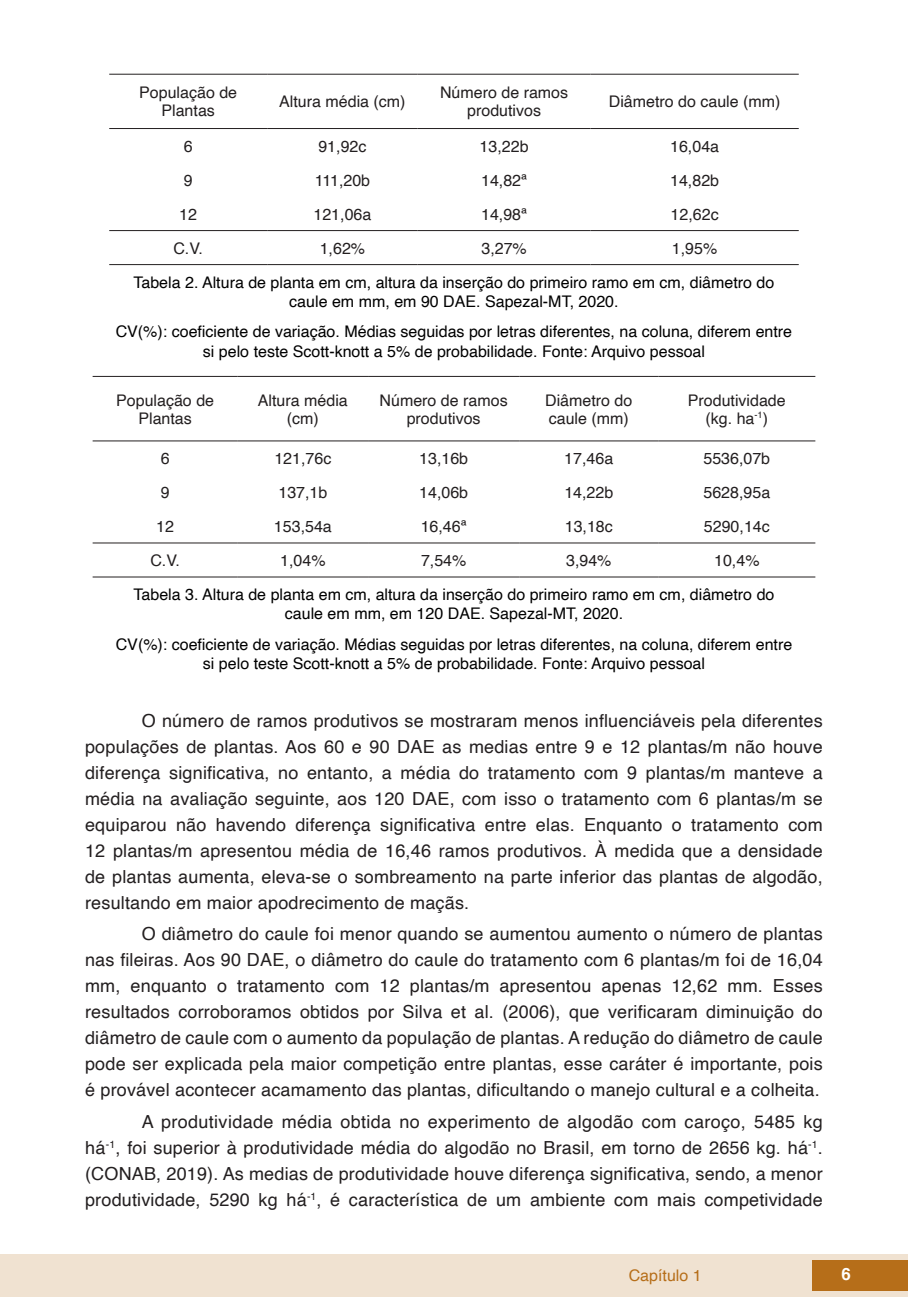
<style>
.page{position:relative;width:908px;height:1304px;background:#fff}
.page>*{position:absolute;margin:0;border:0;box-sizing:border-box;transform-origin:0 0}
.t1{font:18px/26px "Helvetica";letter-spacing:.01em;color:#231f20;text-align:justify}
.t2{font:700 16.8px "Helvetica";color:#fff}
.t3{font:16px/19.2px "Helvetica";color:#000;text-align:center}
.t4{font:16px/18px "Helvetica";color:#231f20;text-align:center}
.t5{font:16px "Helvetica";color:#b66e19}
</style>
<div class="page">
<div style="left:0;top:1254px;width:906px;height:43px;background:#f0e2d1"></div>
<div style="left:812px;top:1261px;width:95px;height:30px;background:#b66e19"></div>
<hr style="left:109px;top:74px;width:158px;height:1px;background:#231f20">
<hr style="left:267px;top:74px;width:150px;height:1px;background:#231f20">
<hr style="left:417px;top:74px;width:173px;height:1px;background:#231f20">
<hr style="left:590px;top:74px;width:208px;height:1px;background:#231f20">
<hr style="left:109px;top:128px;width:158px;height:1px;background:#231f20">
<hr style="left:267px;top:128px;width:150px;height:1px;background:#231f20">
<hr style="left:417px;top:128px;width:173px;height:1px;background:#231f20">
<hr style="left:590px;top:128px;width:208px;height:1px;background:#231f20">
<hr style="left:109px;top:230px;width:158px;height:1px;background:#231f20">
<hr style="left:267px;top:230px;width:150px;height:1px;background:#231f20">
<hr style="left:417px;top:230px;width:173px;height:1px;background:#231f20">
<hr style="left:590px;top:230px;width:208px;height:1px;background:#231f20">
<hr style="left:109px;top:264px;width:158px;height:1px;background:#231f20">
<hr style="left:267px;top:264px;width:150px;height:1px;background:#231f20">
<hr style="left:417px;top:264px;width:173px;height:1px;background:#231f20">
<hr style="left:590px;top:264px;width:208px;height:1px;background:#231f20">
<hr style="left:93px;top:376px;width:145px;height:1px;background:#231f20">
<hr style="left:238px;top:376px;width:130px;height:1px;background:#231f20">
<hr style="left:368px;top:376px;width:151px;height:1px;background:#231f20">
<hr style="left:519px;top:376px;width:139px;height:1px;background:#231f20">
<hr style="left:658px;top:376px;width:157px;height:1px;background:#231f20">
<hr style="left:93px;top:440px;width:145px;height:1px;background:#231f20">
<hr style="left:238px;top:440px;width:130px;height:1px;background:#231f20">
<hr style="left:368px;top:440px;width:151px;height:1px;background:#231f20">
<hr style="left:519px;top:440px;width:139px;height:1px;background:#231f20">
<hr style="left:658px;top:440px;width:157px;height:1px;background:#231f20">
<hr style="left:93px;top:542px;width:145px;height:1px;background:#231f20">
<hr style="left:238px;top:542px;width:130px;height:1px;background:#231f20">
<hr style="left:368px;top:542px;width:151px;height:1px;background:#231f20">
<hr style="left:519px;top:542px;width:139px;height:1px;background:#231f20">
<hr style="left:658px;top:542px;width:157px;height:1px;background:#231f20">
<hr style="left:93px;top:576px;width:145px;height:1px;background:#231f20">
<hr style="left:238px;top:576px;width:130px;height:1px;background:#231f20">
<hr style="left:368px;top:576px;width:151px;height:1px;background:#231f20">
<hr style="left:519px;top:576px;width:139px;height:1px;background:#231f20">
<hr style="left:658px;top:576px;width:157px;height:1px;background:#231f20">
<p class="t4" style="left:139px;top:84px;width:99px">População de<br>Plantas</p>
<p class="t4" style="left:279px;top:93px;width:128px">Altura média (cm)</p>
<p class="t4" style="left:440px;top:84px;width:130px">Número de ramos produtivos</p>
<p class="t4" style="left:608px;top:93px;width:173px">Diâmetro do caule (mm)</p>
<p class="t4" style="left:184px;top:137px;width:10px">6</p>
<p class="t4" style="left:318px;top:137px;width:50px">91,92c</p>
<p class="t4" style="left:479px;top:137px;width:50px">13,22b</p>
<p class="t4" style="left:669px;top:137px;width:50px">16,04a</p>
<p class="t4" style="left:184px;top:171px;width:10px">9</p>
<p class="t4" style="left:314px;top:171px;width:57px">111,20b</p>
<p class="t4" style="left:481px;top:171px;width:47px">14,82ª</p>
<p class="t4" style="left:669px;top:171px;width:50px">14,82b</p>
<p class="t4" style="left:179px;top:205px;width:19px">12</p>
<p class="t4" style="left:313px;top:205px;width:59px">121,06a</p>
<p class="t4" style="left:481px;top:205px;width:47px">14,98ª</p>
<p class="t4" style="left:670px;top:205px;width:50px">12,62c</p>
<p class="t4" style="left:173px;top:239px;width:31px">C.V.</p>
<p class="t4" style="left:319px;top:239px;width:47px">1,62%</p>
<p class="t4" style="left:481px;top:239px;width:47px">3,27%</p>
<p class="t4" style="left:671px;top:239px;width:47px">1,95%</p>
<p class="t3" style="left:133px;top:273px;width:642px">Tabela 2. Altura de planta em cm, altura da inserção do primeiro ramo em cm, diâmetro do caule em mm, em 90 DAE. Sapezal-MT, 2020.</p>
<p class="t3" style="left:116px;top:323px;width:677px">CV(%): coeficiente de variação. Médias seguidas por letras diferentes, na coluna, diferem entre si pelo teste Scott-knott a 5% de probabilidade. Fonte: Arquivo pessoal</p>
<p class="t4" style="left:116px;top:392px;width:99px">População de<br>Plantas</p>
<p class="t4" style="left:258px;top:392px;width:91px">Altura média (cm)</p>
<p class="t4" style="left:379px;top:392px;width:130px">Número de ramos produtivos</p>
<p class="t4" style="left:545px;top:392px;width:89px;text-align:left">Diâmetro do caule (mm)</p>
<p class="t4" style="left:687px;top:392px;width:99px">Produtividade (kg. ha<sup>-1</sup>)</p>
<p class="t4" style="left:161px;top:450px;width:10px">6</p>
<p class="t4" style="left:274px;top:450px;width:58px">121,76c</p>
<p class="t4" style="left:419px;top:450px;width:50px">13,16b</p>
<p class="t4" style="left:564px;top:450px;width:50px">17,46a</p>
<p class="t4" style="left:703px;top:450px;width:68px">5536,07b</p>
<p class="t4" style="left:161px;top:484px;width:10px">9</p>
<p class="t4" style="left:278px;top:484px;width:50px">137,1b</p>
<p class="t4" style="left:419px;top:484px;width:50px">14,06b</p>
<p class="t4" style="left:564px;top:484px;width:50px">14,22b</p>
<p class="t4" style="left:703px;top:484px;width:68px">5628,95a</p>
<p class="t4" style="left:156px;top:518px;width:19px">12</p>
<p class="t4" style="left:274px;top:518px;width:59px">153,54a</p>
<p class="t4" style="left:420px;top:518px;width:47px">16,46ª</p>
<p class="t4" style="left:564px;top:518px;width:50px">13,18c</p>
<p class="t4" style="left:703px;top:518px;width:67px">5290,14c</p>
<p class="t4" style="left:150px;top:552px;width:31px">C.V.</p>
<p class="t4" style="left:280px;top:552px;width:47px">1,04%</p>
<p class="t4" style="left:421px;top:552px;width:47px">7,54%</p>
<p class="t4" style="left:566px;top:552px;width:47px">3,94%</p>
<p class="t4" style="left:713px;top:552px;width:47px">10,4%</p>
<p class="t3" style="left:133px;top:585px;width:642px">Tabela 3. Altura de planta em cm, altura da inserção do primeiro ramo em cm, diâmetro do caule em mm, em 120 DAE. Sapezal-MT, 2020.</p>
<p class="t3" style="left:116px;top:635px;width:677px">CV(%): coeficiente de variação. Médias seguidas por letras diferentes, na coluna, diferem entre si pelo teste Scott-knott a 5% de probabilidade. Fonte: Arquivo pessoal</p>
<p class="t1" style="left:85px;top:708px;width:738px;text-indent:57px">O número de ramos produtivos se mostraram menos influenciáveis pela diferentes populações de plantas. Aos 60 e 90 DAE as medias entre 9 e 12 plantas/m não houve diferença significativa, no entanto, a média do tratamento com 9 plantas/m manteve a média na avaliação seguinte, aos 120 DAE, com isso o tratamento com 6 plantas/m se equiparou não havendo diferença significativa entre elas. Enquanto o tratamento com 12 plantas/m apresentou média de 16,46 ramos produtivos. À medida que a densidade de plantas aumenta, eleva-se o sombreamento na parte inferior das plantas de algodão, resultando em maior apodrecimento de maçãs.</p>
<p class="t1" style="left:85px;top:921px;width:738px;text-indent:57px">O diâmetro do caule foi menor quando se aumentou aumento o número de plantas nas fileiras. Aos 90 DAE, o diâmetro do caule do tratamento com 6 plantas/m foi de 16,04 mm, enquanto o tratamento com 12 plantas/m apresentou apenas 12,62 mm. Esses resultados corroboramos obtidos por Silva et al. (2006), que verificaram diminuição do diâmetro de caule com o aumento da população de plantas. A redução do diâmetro de caule pode ser explicada pela maior competição entre plantas, esse caráter é importante, pois é provável acontecer acamamento das plantas, dificultando o manejo cultural e a colheita.</p>
<p class="t1" style="left:85px;top:1109px;width:739px;text-indent:57px">A produtividade média obtida no experimento de algodão com caroço, 5485 kg há<sup>-1</sup>, foi superior à produtividade média do algodão no Brasil, em torno de 2656 kg. há<sup>-1</sup>. (CONAB, 2019). As medias de produtividade houve diferença significativa, sendo, a menor produtividade, 5290 kg há<sup>-1</sup>, é característica de um ambiente com mais competividade</p>
<p class="t5" style="left:628px;top:1263px;width:74px">Capítulo 1</p>
<p class="t2" style="left:841px;top:1261px;width:11px">6</p>
</div>
